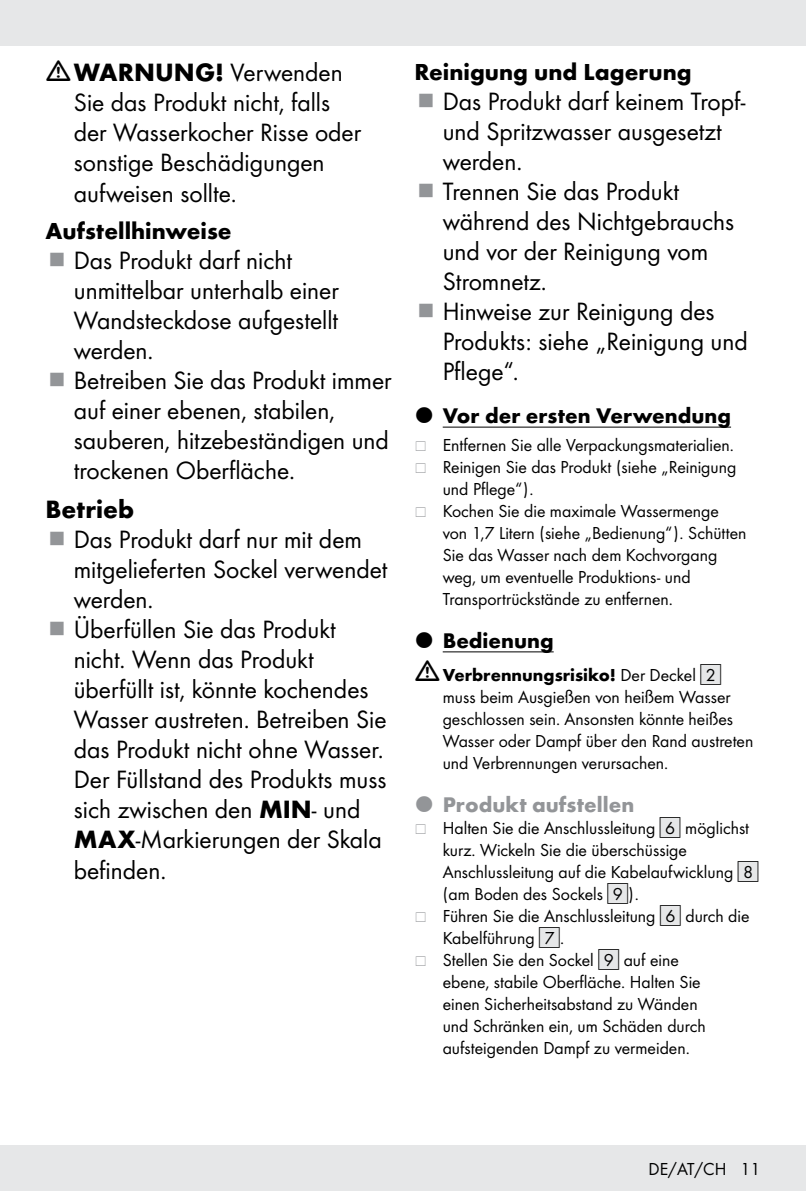
<style>
.page{position:relative;width:806px;height:1191px;background:#fff}
.page>*{position:absolute;margin:0;border:0;box-sizing:border-box;transform-origin:0 0}
.t1{font:26px/30px "Futura Boo";color:#000}
.t2{font:700 26px "Futura";color:#000}
.t3{font:700 24px "Futura";color:#000}
.t4{font:700 22px "Futura";color:#000}
.t5{font:700 22px "Futura";color:#939598}
.t6{font:18px/22px "Futura Boo";color:#000}
.t7{font:700 18px "Futura";color:#000}
.s1{font-family:"Futura";font-weight:700}
.s2{font-family:"Futura Boo";font-weight:400}
.s3{font-family:"IMP Lidl Num Box";font-weight:400;font-size:15.8px;color:#e6e7e8}
.s4{font-family:"IMP Lidl Num Box";font-weight:400;font-size:15.8px}
.s5{font-family:"IMP Lidl Num Box";font-size:15.8px;color:#e6e7e8}
.s6{font-family:"IMP Lidl Num Box";font-size:15.8px}
</style>
<div class="page">
<div style="left:0;top:1145px;width:805px;height:46px;background:#e6e7e8"></div>
<div style="left:0;top:0;width:805px;height:45px;background:#e6e7e8"></div>
<hr style="left:442px;top:426px;width:288px;height:1px;background:#000">
<hr style="left:442px;top:651px;width:111px;height:1px;background:#000">
<h1 class="t1" style="left:74px;top:56px;width:289px"><span class="s1">WARNUNG!</span> Verwenden<br>Sie das Produkt nicht, falls der Wasserkocher Risse oder sonstige Beschädigungen aufweisen sollte.</h1>
<h2 class="t3" style="left:45px;top:213px;width:187px">Aufstellhinweise</h2>
<h1 class="t1" style="left:74px;top:244px;width:319px">Das Produkt darf nicht unmittelbar unterhalb einer<br>Wandsteckdose aufgestellt werden.<br>Betreiben Sie das Produkt immer auf einer ebenen, stabilen, sauberen, hitzebeständigen und trockenen Oberfläche.</h1>
<h1 class="t2" style="left:45px;top:490px;width:90px">Betrieb</h1>
<p class="t1" style="left:74px;top:523px;width:315px">Das Produkt darf nur mit dem mitgelieferten Sockel verwendet werden.<br>Überfüllen Sie das Produkt nicht. Wenn das Produkt überfüllt ist, könnte kochendes<br>Wasser austreten. Betreiben Sie das Produkt nicht ohne Wasser.<br>Der Füllstand des Produkts muss sich zwischen den <span class="s1">MIN</span>- und<br><span class="s1">MAX</span>-Markierungen der Skala befinden.</p>
<h2 class="t3" style="left:414px;top:54px;width:279px">Reinigung und Lagerung</h2>
<h1 class="t1" style="left:442px;top:85px;width:306px">Das Produkt darf keinem Tropf&shy;und Spritzwasser ausgesetzt werden.<br>Trennen Sie das Produkt während des Nichtgebrauchs und vor der Reinigung vom<br>Stromnetz.<br>Hinweise zur Reinigung des<br>Produkts: siehe „Reinigung und<br>Pflege“.</h1>
<p class="t4" style="left:442px;top:399px;width:290px">Vor der ersten Verwendung</p>
<p class="t6" style="left:442px;top:433px;width:305px">Entfernen Sie alle Verpackungsmaterialien.<br>Reinigen Sie das Produkt (siehe „Reinigung und Pflege“).<br>Kochen Sie die maximale Wassermenge von 1,7 Litern (siehe „Bedienung“). Schütten Sie das Wasser nach dem Kochvorgang weg, um eventuelle Produktions- und Transportrückstände zu entfernen.</p>
<p class="t4" style="left:442px;top:624px;width:112px">Bedienung</p>
<p class="t7" style="left:442px;top:662px;width:280px">Verbrennungsrisiko! <span class="s2">Der Deckel</span> <span class="s3">[</span><span class="s4">2]</span></p>
<p class="t6" style="left:442px;top:685px;width:312px">muss beim Ausgießen von heißem Wasser geschlossen sein. Ansonsten könnte heißes Wasser oder Dampf über den Rand austreten und Verbrennungen verursachen.</p>
<p class="t5" style="left:442px;top:788px;width:193px">Produkt aufstellen</p>
<p class="t6" style="left:442px;top:816px;width:317px">Halten Sie die Anschlussleitung <span class="s5">[</span><span class="s6">6]</span> möglichst kurz. Wickeln Sie die überschüssige Anschlussleitung auf die Kabelaufwicklung <span class="s5">[</span><span class="s6">8] </span>(am Boden des Sockels <span class="s5">[</span><span class="s6">9]</span>).<br>Führen Sie die Anschlussleitung <span class="s5">[</span><span class="s6">6]</span> durch die Kabelführung <span class="s5">[</span><span class="s6">7]</span>.<br>Stellen Sie den Sockel <span class="s5">[</span><span class="s6">9]</span> auf eine<br>ebene, stabile Oberfläche. Halten Sie<br>einen Sicherheitsabstand zu Wänden<br>und Schränken ein, um Schäden durch aufsteigenden Dampf zu vermeiden.</p>
<p class="t6" style="left:648px;top:1156px;width:113px">DE/AT/CH 11</p>
</div>
